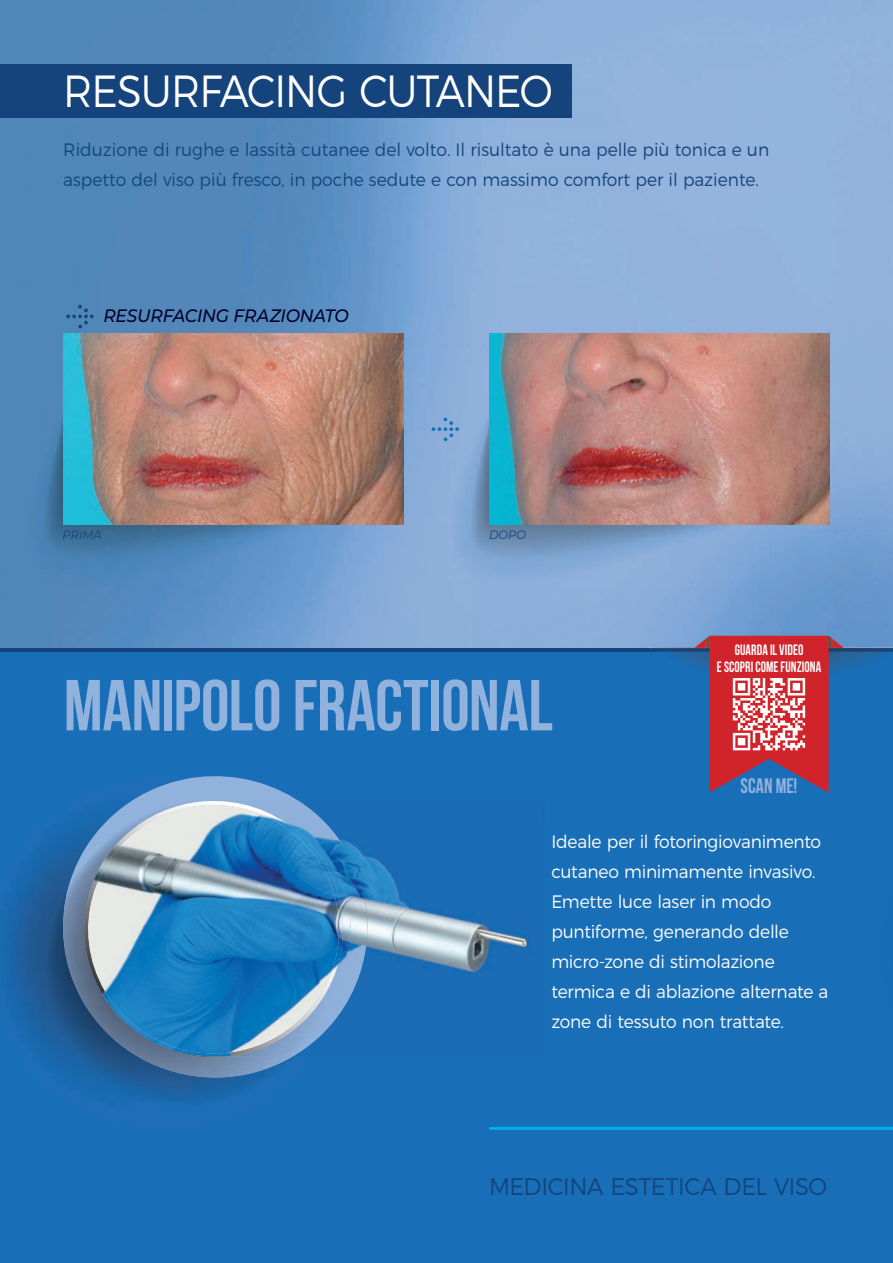
<style>
.page{position:relative;width:893px;height:1263px;background:#fff}
.page>*{position:absolute;margin:0;border:0;box-sizing:border-box;transform-origin:0 0}
.t1{font:700 72px "Bebas Neue";letter-spacing:-.005em;color:#91b2dd}
.t2{font:300 45px "Montserrat";letter-spacing:-.025em;color:#fff;scale:.9 1}
.t3{font:300 24px "Montserrat";letter-spacing:-.015em;color:#15447d;scale:.95 1}
.t4{font:700 21px "Bebas Neue";letter-spacing:.005em;color:#91b2dd;scale:.95 1}
.t5{font:300 18px/30px "Montserrat";letter-spacing:-.015em;color:#fff;scale:.95 1}
.t6{font:300 18px/30px "Montserrat";color:#15447d;scale:.95 1}
.t7{font:italic 500 18px "Montserrat";letter-spacing:-.01em;color:#00002b;scale:.95 1}
.t8{font:700 15px/16.5px "Bebas Neue";letter-spacing:.005em;color:#fff;text-align:center;scale:.9 1}
.t9{font:italic 12px "Montserrat";letter-spacing:.005em;color:#15447d;scale:.95 1}
</style>
<div class="page">
<img style="left:0;top:0;width:735px;height:449px">
<img style="left:735px;top:0;width:158px;height:647px">
<div style="left:0;top:449px;width:52px;height:199px;background:#4f87b9"></div>
<img style="left:315px;top:449px;width:157px;height:199px">
<img style="left:52px;top:585px;width:263px;height:63px">
<div style="left:0;top:64px;width:572px;height:53px;background:#15447d"></div>
<div style="left:0;top:651px;width:893px;height:612px;background:#186eb7"></div>
<img style="left:6px;top:857px;width:203px;height:244px">
<svg style="left:41px;top:776px;width:230px;height:323px"></svg>
<img style="left:32px;top:891px;width:153px;height:210px">
<svg style="left:70px;top:787px;width:229px;height:284px"></svg>
<img style="left:380px;top:862px;width:151px;height:111px">
<img style="left:357px;top:847px;width:23px;height:134px">
<img style="left:70px;top:801px;width:235px;height:255px">
<img style="left:70px;top:805px;width:287px;height:248px">
<hr style="left:0;top:648px;width:893px;height:3px;background:#15447d">
<img style="left:25px;top:408px;width:292px;height:177px">
<img style="left:452px;top:408px;width:291px;height:177px">
<svg style="left:432px;top:418px;width:27px;height:23px"></svg>
<svg style="left:66px;top:305px;width:28px;height:23px"></svg>
<img style="left:64px;top:333px;width:340px;height:191px">
<img style="left:489px;top:333px;width:340px;height:191px">
<img style="left:648px;top:647px;width:245px;height:1px">
<img style="left:656px;top:651px;width:237px;height:18px">
<img style="left:651px;top:648px;width:242px;height:3px">
<hr style="left:489px;top:1127px;width:404px;height:3px;background:#00aeef">
<svg style="left:694px;top:636px;width:150px;height:157px"></svg>
<h2 class="t2" style="left:63px;top:56px;width:545px">RESURFACING CUTANEO</h2>
<p class="t6" style="left:63px;top:133px;width:744px">Riduzione di rughe e lassità cutanee del volto. Il risultato è una pelle più tonica e un aspetto del viso più fresco, in poche sedute e con massimo comfort per il paziente.</p>
<p class="t7" style="left:103px;top:303px;width:260px">RESURFACING FRAZIONATO</p>
<p class="t9" style="left:63px;top:527px;width:43px">PRIMA</p>
<p class="t9" style="left:489px;top:527px;width:41px">DOPO</p>
<h1 class="t1" style="left:64px;top:666px;width:490px">MANIPOLO FRACTIONAL</h1>
<p class="t8" style="left:717px;top:641px;width:117px">GUARDA IL VIDEO<br>E SCOPRI COME FUNZIONA</p>
<p class="t4" style="left:740px;top:774px;width:61px">SCAN ME!</p>
<p class="t5" style="left:551px;top:825px;width:293px">Ideale per il fotoringiovanimento cutaneo minimamente invasivo.<br>Emette luce laser in modo puntiforme, generando delle micro-zone di stimolazione termica e di ablazione alternate a zone di tessuto non trattate.</p>
<h3 class="t3" style="left:489px;top:1167px;width:357px">MEDICINA ESTETICA DEL VISO</h3>
</div>
